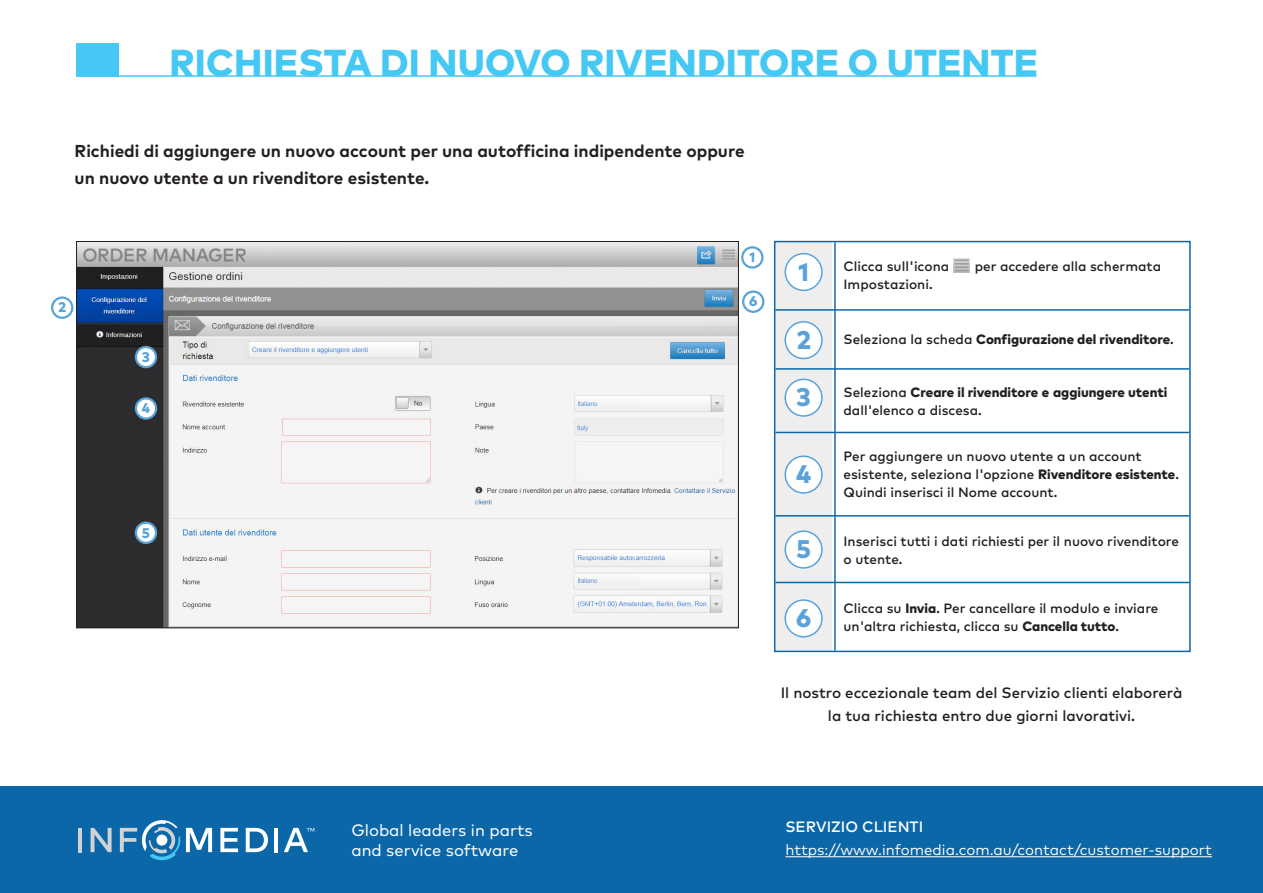
<style>
.page{position:relative;width:1263px;height:893px;background:#fff}
.page>*{position:absolute;margin:0;border:0;box-sizing:border-box;transform-origin:0 0}
.t1{font:800 37.5px "FF Mark Pro";letter-spacing:.005em;color:#45c8f4}
.t2{font:800 25.5px "FF Mark Pro";color:#5aa2d8}
.t3{font:700 17.25px/27px "FF Mark Pro";color:#231f20}
.t4{font:16.5px/19.8px "FF Mark Pro";color:#fff}
.t5{font:500 15px/22.5px "FF Mark Pro";color:#231f20;text-align:center}
.t6{font:15px "FF Mark Pro";color:#fff}
.t7{font:500 15px "FF Mark Pro";color:#fff}
.t8{font:800 14.1px "FF Mark Pro";color:#5ba2d7}
.t9{font:800 14.1px "FF Mark Pro";color:#59a3d9}
.t10{font:500 13.5px/18px "FF Mark Pro";color:#231f20}
.t11{font:800 13.5px/18px "FF Mark Pro";color:#231f20}
.s1{font-weight:500}
.s2{font-weight:800}
</style>
<div class="page">
<svg style="left:773px;top:240px;width:418px;height:413px"></svg>
<div style="left:785px;top:254px;width:37px;height:36px;background:#fff;border-radius:50%"></div>
<div style="left:784px;top:253px;width:39px;height:38px;border:2px solid #59a3d9;border-radius:50%"></div>
<div style="left:785px;top:322px;width:37px;height:36px;background:#fff;border-radius:50%"></div>
<div style="left:784px;top:321px;width:39px;height:38px;border:2px solid #5aa2d8;border-radius:50%"></div>
<div style="left:785px;top:379px;width:37px;height:37px;background:#fff;border-radius:50%"></div>
<div style="left:784px;top:379px;width:39px;height:38px;border:2px solid #5aa2d8;border-radius:50%"></div>
<hr style="left:775px;top:309px;width:414px;height:2px;background:#0c67a9">
<hr style="left:775px;top:368px;width:414px;height:2px;background:#0c67a9">
<hr style="left:775px;top:432px;width:414px;height:1px;background:#0c67a9">
<hr style="left:775px;top:515px;width:414px;height:2px;background:#0c67a9">
<hr style="left:775px;top:582px;width:414px;height:1px;background:#0c67a9">
<hr style="left:834px;top:242px;width:2px;height:409px;background:#1968ab">
<div style="left:785px;top:456px;width:37px;height:37px;background:#fff;border-radius:50%"></div>
<div style="left:784px;top:455px;width:39px;height:39px;border:2px solid #5aa2d8;border-radius:50%"></div>
<div style="left:785px;top:531px;width:37px;height:37px;background:#fff;border-radius:50%"></div>
<div style="left:784px;top:530px;width:39px;height:39px;border:2px solid #5aa2d8;border-radius:50%"></div>
<div style="left:785px;top:600px;width:37px;height:37px;background:#fff;border-radius:50%"></div>
<div style="left:784px;top:599px;width:39px;height:38px;border:2px solid #5aa2d8;border-radius:50%"></div>
<div style="left:742px;top:290px;width:22px;height:23px;border:2px solid #58a4da;border-radius:50%"></div>
<img style="left:954px;top:258px;width:15px;height:14px">
<div style="left:0;top:787px;width:1263px;height:106px;background:#0c67a9"></div>
<hr style="left:78px;top:828px;width:4px;height:24px;background:#d1d2d4">
<svg style="left:91px;top:828px;width:21px;height:24px"></svg>
<svg style="left:186px;top:828px;width:26px;height:24px"></svg>
<svg style="left:220px;top:828px;width:18px;height:24px"></svg>
<svg style="left:246px;top:828px;width:22px;height:24px"></svg>
<hr style="left:274px;top:828px;width:4px;height:24px;background:#fff">
<svg style="left:284px;top:828px;width:30px;height:24px"></svg>
<svg style="left:120px;top:820px;width:60px;height:40px"></svg>
<hr style="left:785px;top:856px;width:427px;height:1px;background:#fff">
<div style="left:76px;top:43px;width:43px;height:34px;background:#45c8f4"></div>
<hr style="left:112px;top:75px;width:924px;height:2px;background:#45c8f4">
<svg style="left:742px;top:247px;width:20px;height:20px"></svg>
<div style="left:741px;top:246px;width:22px;height:23px;border:2px solid #58a4da;border-radius:50%"></div>
<svg style="left:52px;top:298px;width:20px;height:20px"></svg>
<div style="left:51px;top:296px;width:22px;height:23px;border:2px solid #58a4da;border-radius:50%"></div>
<img style="left:78px;top:243px;width:659px;height:383px">
<div style="left:136px;top:523px;width:20px;height:20px;background:#fff;border-radius:50%"></div>
<div style="left:135px;top:522px;width:22px;height:22px;border:2px solid #58a4da;border-radius:50%"></div>
<div style="left:136px;top:347px;width:20px;height:20px;background:#fff;border-radius:50%"></div>
<div style="left:135px;top:346px;width:22px;height:22px;border:2px solid #58a4da;border-radius:50%"></div>
<div style="left:136px;top:398px;width:20px;height:21px;background:#fff;border-radius:50%"></div>
<div style="left:135px;top:397px;width:22px;height:23px;border:2px solid #58a4da;border-radius:50%"></div>
<p class="t1" style="left:170px;top:34px;width:870px">RICHIESTA DI NUOVO RIVENDITORE O UTENTE</p>
<p class="t3" style="left:75px;top:136px;width:671px">Richiedi di aggiungere un nuovo account per una autofficina indipendente oppure un nuovo utente a un rivenditore esistente.</p>
<p class="t8" style="left:58px;top:297px;width:10px">2</p>
<p class="t9" style="left:142px;top:346px;width:10px">3</p>
<p class="t8" style="left:142px;top:397px;width:10px">4</p>
<p class="t9" style="left:142px;top:522px;width:10px">5</p>
<p class="t9" style="left:749px;top:246px;width:7px">1</p>
<p class="t8" style="left:749px;top:291px;width:10px">6</p>
<p class="t2" style="left:798px;top:252px;width:12px">1</p>
<p class="t2" style="left:796px;top:320px;width:16px">2</p>
<p class="t2" style="left:796px;top:378px;width:16px">3</p>
<p class="t2" style="left:796px;top:455px;width:17px">4</p>
<p class="t2" style="left:796px;top:530px;width:16px">5</p>
<p class="t2" style="left:796px;top:599px;width:17px">6</p>
<p class="t10" style="left:843px;top:256px;width:107px">Clicca sull'icona</p>
<p class="t10" style="left:975px;top:256px;width:188px">per accedere alla schermata</p>
<p class="t10" style="left:843px;top:274px;width:91px">Impostazioni.</p>
<p class="t11" style="left:843px;top:329px;width:332px"><span class="s1">Seleziona la scheda</span> Configurazione del rivenditore<span class="s1">.</span></p>
<p class="t11" style="left:843px;top:382px;width:325px"><span class="s1">Seleziona</span> Creare il rivenditore e aggiungere utenti <span class="s1">dall'elenco a discesa.</span></p>
<p class="t10" style="left:843px;top:446px;width:337px">Per aggiungere un nuovo utente a un account esistente, seleziona l'opzione <span class="s2">Rivenditore esistente</span>.<br>Quindi inserisci il Nome account.</p>
<p class="t10" style="left:843px;top:531px;width:337px">Inserisci tutti i dati richiesti per il nuovo rivenditore o utente.</p>
<p class="t10" style="left:843px;top:598px;width:316px">Clicca su <span class="s2">Invia</span>. Per cancellare il modulo e inviare un'altra richiesta, clicca su <span class="s2">Cancella tutto</span>.</p>
<p class="t5" style="left:781px;top:680px;width:403px">Il nostro eccezionale team del Servizio clienti elaborerà la tua richiesta entro due giorni lavorativi.</p>
<p class="t4" style="left:351px;top:819px;width:183px">Global leaders in parts and service software</p>
<p class="t7" style="left:785px;top:816px;width:139px">SERVIZIO CLIENTI</p>
<p class="t6" style="left:785px;top:838px;width:428px">https://www.infomedia.com.au/contact/customer-support</p>
</div>
